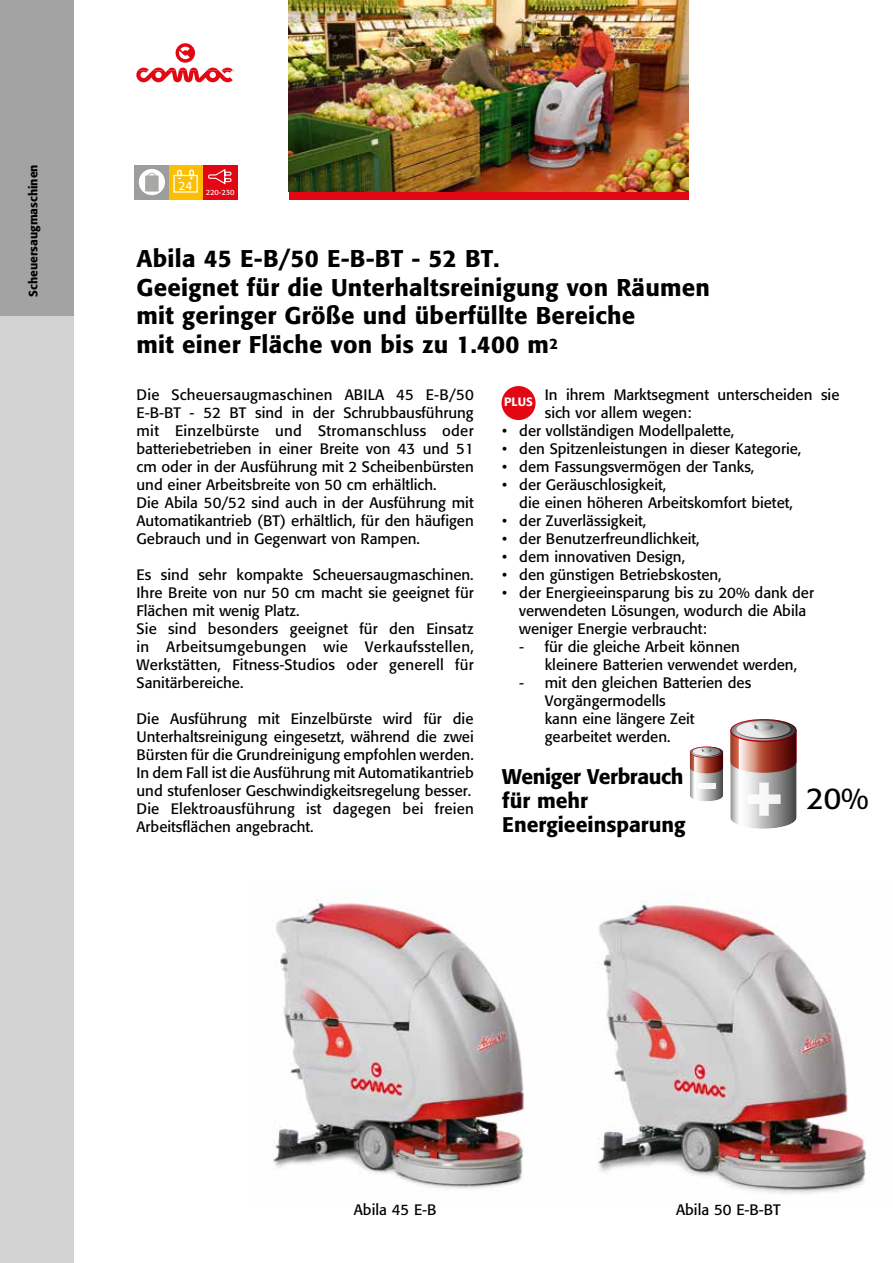
<style>
.page{position:relative;width:893px;height:1263px;background:#fff}
.page>*{position:absolute;margin:0;border:0;box-sizing:border-box;transform-origin:0 0}
.t1{font:30px "Formata";color:#000}
.t2{font:500 24px/28.8px "Formata";letter-spacing:.01em;color:#000}
.t3{font:500 21px/24px "Formata";color:#000}
.t4{font:15px/18px "Formata";color:#000}
.t5{font:500 12px "Formata";color:#000}
.t6{font:500 12px "Formata";color:#fff}
.t7{font:12px "Formata";color:#fff}
.t8{font:7.5px "Formata";color:#fff}
</style>
<div class="page">
<img style="left:598px;top:901px;width:269px;height:293px">
<img style="left:273px;top:898px;width:251px;height:291px">
<div style="left:502px;top:386px;width:34px;height:34px;background:#e30613;border-radius:50%"></div>
<div style="left:0;top:204px;width:73px;height:1059px;background:#d3d3d3"></div>
<div style="left:0;top:0;width:73px;height:315px;background:#a3a3a3"></div>
<div style="left:289px;top:185px;width:400px;height:15px;background:#e30613"></div>
<img style="left:289px;top:0;width:400px;height:191px">
<svg style="left:136px;top:68px;width:98px;height:14px"></svg>
<svg style="left:176px;top:43px;width:19px;height:20px"></svg>
<svg style="left:179px;top:47px;width:11px;height:12px"></svg>
<div style="left:169px;top:166px;width:34px;height:34px;background:#fcbe00"></div>
<div style="left:173px;top:175px;width:25px;height:18px;border:1px solid #fff"></div>
<svg style="left:176px;top:169px;width:19px;height:11px"></svg>
<div style="left:135px;top:165px;width:34px;height:34px;background:#9d9d9c"></div>
<div style="left:139px;top:169px;width:26px;height:26px;background:#fff;border-radius:50%"></div>
<svg style="left:145px;top:173px;width:14px;height:19px"></svg>
<svg style="left:690px;top:746px;width:33px;height:55px;background:#af9491"></svg>
<svg style="left:730px;top:719px;width:67px;height:110px"></svg>
<div style="left:698px;top:783px;width:17px;height:5px;background:#f8f8f8"></div>
<div style="left:203px;top:166px;width:34px;height:34px;background:#e30613"></div>
<svg style="left:208px;top:169px;width:24px;height:16px"></svg>
<p class="t5" style="left:26px;top:296px;width:134px;rotate:-90deg">Scheuersaugmaschinen</p>
<p class="t7" style="left:179px;top:178px;width:15px">24</p>
<p class="t8" style="left:206px;top:188px;width:30px">220-230</p>
<h2 class="t2" style="left:137px;top:244px;width:575px">Abila 45 E-B/50 E-B-BT - 52 BT.<br>Geeignet für die Unterhaltsreinigung von Räumen mit geringer Größe und überfüllte Bereiche<br>mit einer Fläche von bis zu 1.400 m<sup>2</sup></h2>
<p class="t4" style="left:137px;top:385px;width:339px">Die Scheuersaugmaschinen ABILA 45 E-B/50<br>E-B-BT - 52 BT sind in der Schrubbausführung mit Einzelbürste und Stromanschluss oder batteriebetrieben in einer Breite von 43 und 51 cm oder in der Ausführung mit 2 Scheibenbürsten und einer Arbeitsbreite von 50 cm erhältlich.<br>Die Abila 50/52 sind auch in der Ausführung mit Automatikantrieb (BT) erhältlich, für den häufigen Gebrauch und in Gegenwart von Rampen.</p>
<p class="t4" style="left:137px;top:565px;width:339px">Es sind sehr kompakte Scheuersaugmaschinen.<br>Ihre Breite von nur 50 cm macht sie geeignet für Flächen mit wenig Platz.<br>Sie sind besonders geeignet für den Einsatz in Arbeitsumgebungen wie Verkaufsstellen, Werkstätten, Fitness-Studios oder generell für Sanitärbereiche.</p>
<p class="t4" style="left:137px;top:709px;width:339px">Die Ausführung mit Einzelbürste wird für die Unterhaltsreinigung eingesetzt, während die zwei Bürsten für die Grundreinigung empfohlen werden.<br>In dem Fall ist die Ausführung mit Automatikantrieb und stufenloser Geschwindigkeitsregelung besser.<br>Die Elektroausführung ist dagegen bei freien Arbeitsflächen angebracht.</p>
<p class="t4" style="left:545px;top:385px;width:296px">In ihrem Marktsegment unterscheiden sie sich vor allem wegen:</p>
<p class="t4" style="left:502px;top:421px;width:233px">• der vollständigen Modellpalette,</p>
<p class="t4" style="left:502px;top:439px;width:301px">• den Spitzenleistungen in dieser Kategorie,</p>
<p class="t4" style="left:502px;top:457px;width:254px">• dem Fassungsvermögen der Tanks,</p>
<p class="t4" style="left:519px;top:475px;width:275px;text-indent:-17px">• der Geräuschlosigkeit,<br>die einen höheren Arbeitskomfort bietet,</p>
<p class="t4" style="left:502px;top:511px;width:145px">• der Zuverlässigkeit,</p>
<p class="t4" style="left:502px;top:529px;width:199px">• der Benutzerfreundlichkeit,</p>
<p class="t4" style="left:502px;top:547px;width:184px">• dem innovativen Design,</p>
<p class="t4" style="left:502px;top:565px;width:221px">• den günstigen Betriebskosten,</p>
<p class="t4" style="left:519px;top:583px;width:296px;text-indent:-17px">• der Energieeinsparung bis zu 20% dank der verwendeten Lösungen, wodurch die Abila weniger Energie verbraucht:</p>
<p class="t4" style="left:545px;top:637px;width:254px;text-indent:-26px">- für die gleiche Arbeit können<br>kleinere Batterien verwendet werden,</p>
<p class="t4" style="left:545px;top:673px;width:208px;text-indent:-26px">- mit den gleichen Batterien des<br>Vorgängermodells<br>kann eine längere Zeit gearbeitet werden.</p>
<h3 class="t3" style="left:502px;top:764px;width:185px">Weniger Verbrauch für mehr<br>Energieeinsparung</h3>
<p class="t6" style="left:504px;top:394px;width:30px">PLUS</p>
<h1 class="t1" style="left:806px;top:780px;width:64px">20%</h1>
<p class="t4" style="left:354px;top:1200px;width:84px">Abila 45 E-B</p>
<p class="t4" style="left:676px;top:1200px;width:106px">Abila 50 E-B-BT</p>
</div>
